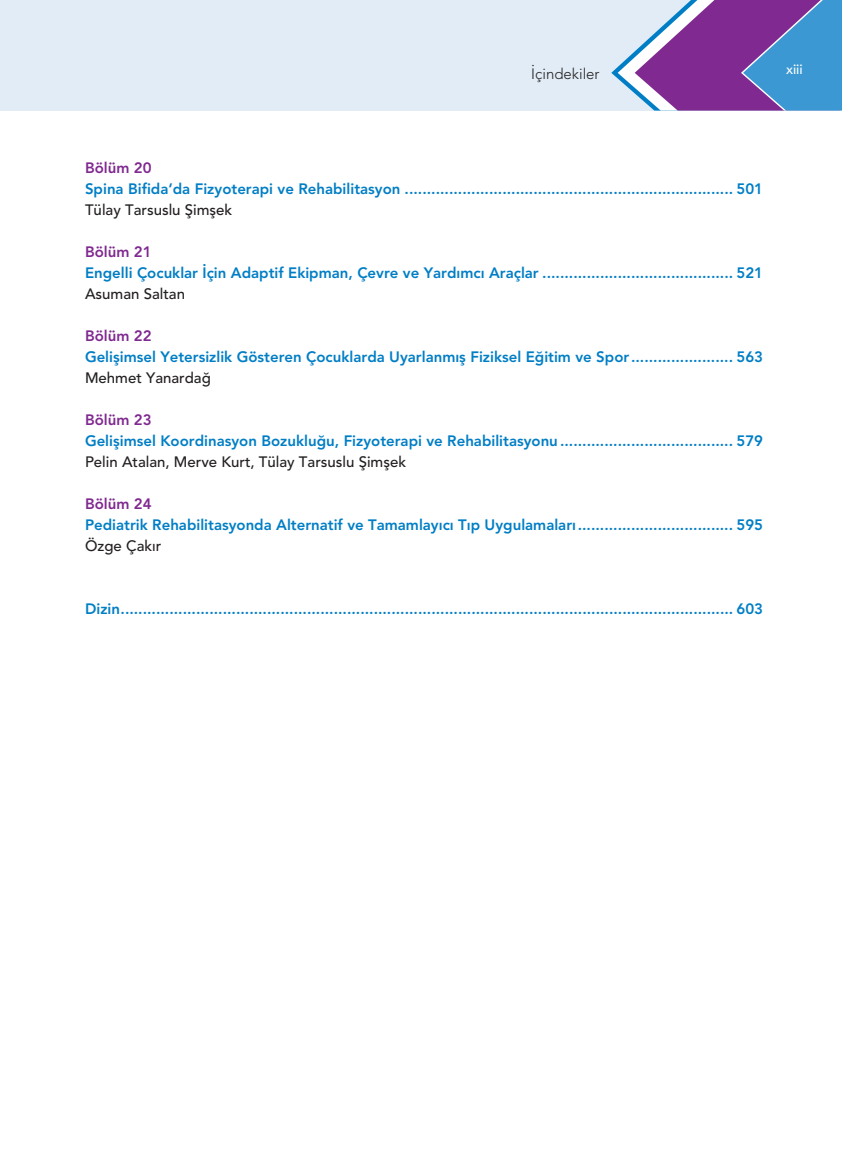
<style>
.page{position:relative;width:842px;height:1174px;background:#fff}
.page>*{position:absolute;margin:0;border:0;box-sizing:border-box;transform-origin:0 0}
.ALT_BASLIK{font:800 15px "Avenir";color:#007ec5}
.t1{font:500 15px "Avenir";color:#231f20}
.BASLIK{font:800 15px "Avenir";color:#802990}
.t2{font:300 15px "Avenir";color:#231f20}
.t3{font:500 13.5px "Avenir";color:#fff}
</style>
<div class="page">
<div style="left:0;top:0;width:842px;height:111px;background:#e1ecf7"></div>
<svg style="left:611px;top:0;width:231px;height:111px"></svg>
<p class="t2" style="left:531px;top:64px;width:70px">İçindekiler</p>
<p class="t3" style="left:786px;top:61px;width:18px">xiii</p>
<p class="BASLIK" style="left:85px;top:159px;width:68px">Bölüm 20</p>
<p class="ALT_BASLIK" style="left:85px;top:180px;width:679px">Spina Bifida’da Fizyoterapi ve Rehabilitasyon .......................................................................... 501</p>
<p class="t1" style="left:85px;top:201px;width:149px">Tülay Tarsuslu Şimşek</p>
<p class="BASLIK" style="left:85px;top:243px;width:68px">Bölüm 21</p>
<p class="ALT_BASLIK" style="left:85px;top:264px;width:679px">Engelli Çocuklar İçin Adaptif Ekipman, Çevre ve Yardımcı Araçlar ........................................... 521</p>
<p class="t1" style="left:85px;top:285px;width:102px">Asuman Saltan</p>
<p class="BASLIK" style="left:85px;top:327px;width:68px">Bölüm 22</p>
<p class="ALT_BASLIK" style="left:85px;top:348px;width:679px">Gelişimsel Yetersizlik Gösteren Çocuklarda Uyarlanmış Fiziksel Eğitim ve Spor....................... 563</p>
<p class="t1" style="left:85px;top:369px;width:127px">Mehmet Yanardağ</p>
<p class="BASLIK" style="left:85px;top:411px;width:68px">Bölüm 23</p>
<p class="ALT_BASLIK" style="left:85px;top:432px;width:679px">Gelişimsel Koordinasyon Bozukluğu, Fizyoterapi ve Rehabilitasyonu....................................... 579</p>
<p class="t1" style="left:85px;top:453px;width:323px">Pelin Atalan, Merve Kurt, Tülay Tarsuslu Şimşek</p>
<p class="BASLIK" style="left:85px;top:495px;width:68px">Bölüm 24</p>
<p class="ALT_BASLIK" style="left:85px;top:516px;width:679px">Pediatrik Rehabilitasyonda Alternatif ve Tamamlayıcı Tıp Uygulamaları................................... 595</p>
<p class="t1" style="left:85px;top:537px;width:78px">Özge Çakır</p>
<p class="ALT_BASLIK" style="left:85px;top:600px;width:679px">Dizin.......................................................................................................................................... 603</p>
</div>
